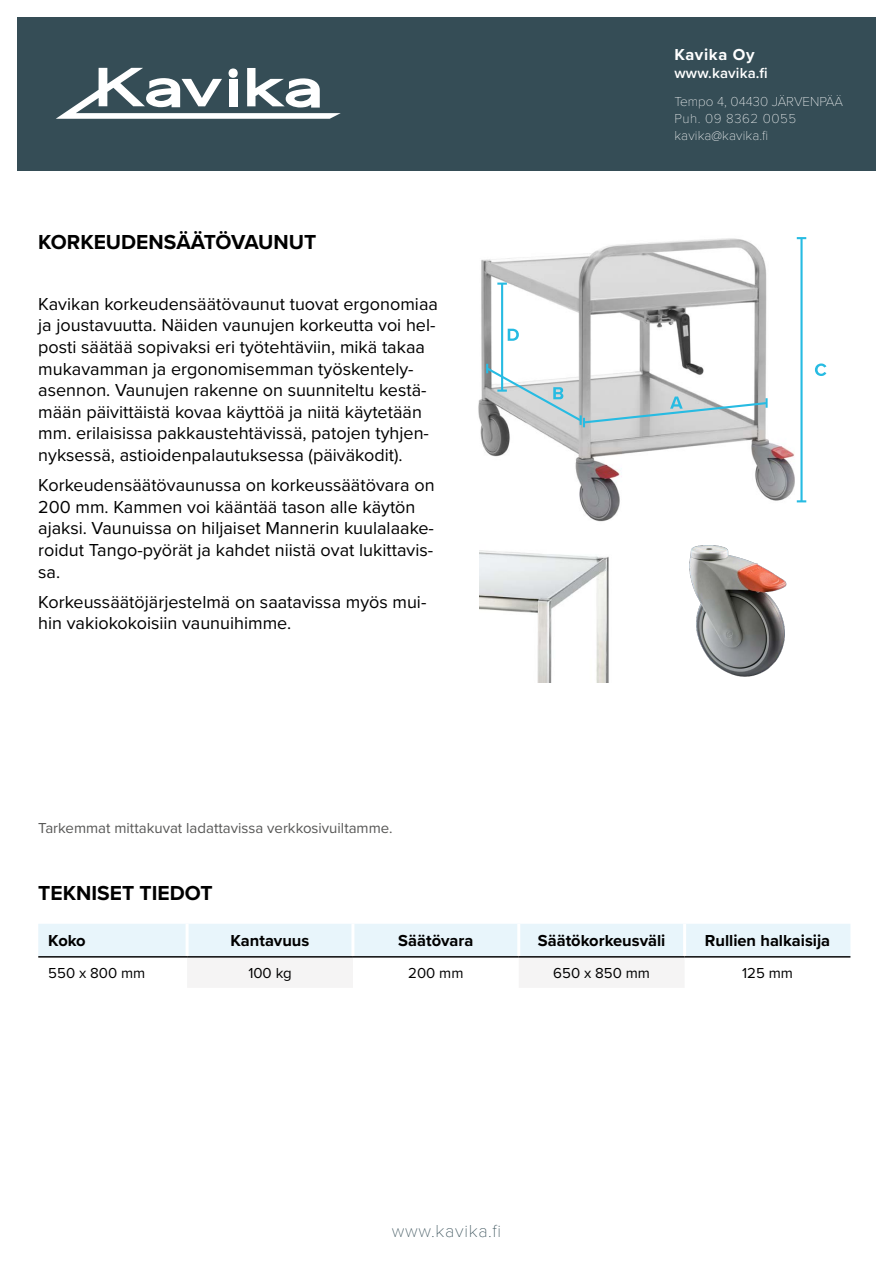
<style>
.page{position:relative;width:893px;height:1263px;background:#fff}
.page>*{position:absolute;margin:0;border:0;box-sizing:border-box;transform-origin:0 0}
.t1{font:700 21px "Proxima Nova";color:#000}
.t2{font:18px/21.6px "Proxima Nova";color:#000}
.t3{font:100 18px "Proxima Nova T";letter-spacing:.04em;color:#354d56}
.t4{font:700 16.5px "Proxima Nova";color:#000}
.t5{font:700 16.5px "Proxima Nova";letter-spacing:.04em;color:#fff}
.t6{font:15px "Proxima Nova";color:#575756}
.t7{font:15px "Proxima Nova";color:#000}
.t8{font:600 15px "Proxima Nova";letter-spacing:.01em;color:#fff}
.t9{font:100 13.5px/17.1px "Proxima Nova T";letter-spacing:.01em;color:#fff}
</style>
<div class="page">
<div style="left:17px;top:17px;width:859px;height:153px;background:#354d56"></div>
<svg style="left:56px;top:68px;width:285px;height:51px"></svg>
<img style="left:479px;top:550px;width:130px;height:132px">
<img style="left:478px;top:237px;width:323px;height:285px">
<svg style="left:38px;top:924px;width:812px;height:63px"></svg>
<hr style="left:186px;top:924px;width:3px;height:32px;background:#fff">
<hr style="left:38px;top:956px;width:149px;height:1px;background:#000">
<hr style="left:351px;top:924px;width:3px;height:32px;background:#fff">
<hr style="left:187px;top:956px;width:166px;height:1px;background:#000">
<hr style="left:517px;top:924px;width:3px;height:32px;background:#fff">
<hr style="left:353px;top:956px;width:166px;height:1px;background:#000">
<hr style="left:683px;top:924px;width:3px;height:32px;background:#fff">
<hr style="left:519px;top:956px;width:166px;height:1px;background:#000">
<hr style="left:685px;top:956px;width:165px;height:1px;background:#000">
<img style="left:689px;top:545px;width:98px;height:132px">
<hr style="left:800px;top:238px;width:3px;height:263px;background:#27bbe2">
<svg style="left:797px;top:237px;width:9px;height:2px"></svg>
<svg style="left:797px;top:500px;width:9px;height:2px"></svg>
<hr style="left:501px;top:284px;width:2px;height:107px;background:#27bbe2">
<svg style="left:497px;top:283px;width:10px;height:2px"></svg>
<svg style="left:508px;top:329px;width:11px;height:12px"></svg>
<svg style="left:815px;top:363px;width:11px;height:13px"></svg>
<svg style="left:485px;top:364px;width:283px;height:63px"></svg>
<p class="t1" style="left:38px;top:227px;width:279px">KORKEUDENSÄÄTÖVAUNUT</p>
<p class="t2" style="left:38px;top:292px;width:401px">Kavikan korkeudensäätövaunut tuovat ergonomiaa ja joustavuutta. Näiden vaunujen korkeutta voi hel&shy;posti säätää sopivaksi eri työtehtäviin, mikä takaa mukavamman ja ergonomisemman työskentely&shy;asennon. Vaunujen rakenne on suunniteltu kestä&shy;mään päivittäistä kovaa käyttöä ja niitä käytetään mm. erilaisissa pakkaustehtävissä, patojen tyhjen&shy;nyksessä, astioidenpalautuksessa (päiväkodit).</p>
<p class="t2" style="left:38px;top:473px;width:398px">Korkeudensäätövaunussa on korkeussäätövara on 200 mm. Kammen voi kääntää tason alle käytön ajaksi. Vaunuissa on hiljaiset Mannerin kuulalaake&shy;roidut Tango-pyörät ja kahdet niistä ovat lukittavis&shy;sa.</p>
<p class="t2" style="left:38px;top:590px;width:390px">Korkeussäätöjärjestelmä on saatavissa myös mui&shy;hin vakiokokoisiin vaunuihimme.</p>
<p class="t6" style="left:38px;top:816px;width:356px">Tarkemmat mittakuvat ladattavissa verkkosivuiltamme.</p>
<p class="t1" style="left:38px;top:877px;width:176px">TEKNISET TIEDOT</p>
<p class="t5" style="left:674px;top:42px;width:82px">Kavika Oy</p>
<p class="t8" style="left:674px;top:62px;width:95px">www.kavika.fi</p>
<p class="t9" style="left:674px;top:92px;width:170px">Tempo 4, 04430 JÄRVENPÄÄ<br>Puh. 09 8362 0055 kavika@kavika.fi</p>
<p class="t4" style="left:48px;top:928px;width:39px">Koko</p>
<p class="t4" style="left:231px;top:928px;width:80px">Kantavuus</p>
<p class="t4" style="left:398px;top:928px;width:77px">Säätövara</p>
<p class="t4" style="left:538px;top:928px;width:129px">Säätökorkeusväli</p>
<p class="t4" style="left:705px;top:928px;width:127px">Rullien halkaisija</p>
<p class="t7" style="left:48px;top:962px;width:99px">550 x 800 mm</p>
<p class="t7" style="left:248px;top:962px;width:45px">100 kg</p>
<p class="t7" style="left:408px;top:962px;width:57px">200 mm</p>
<p class="t7" style="left:553px;top:962px;width:98px">650 x 850 mm</p>
<p class="t7" style="left:742px;top:962px;width:52px">125 mm</p>
<p class="t3" style="left:392px;top:1217px;width:111px">www.kavika.fi</p>
</div>
